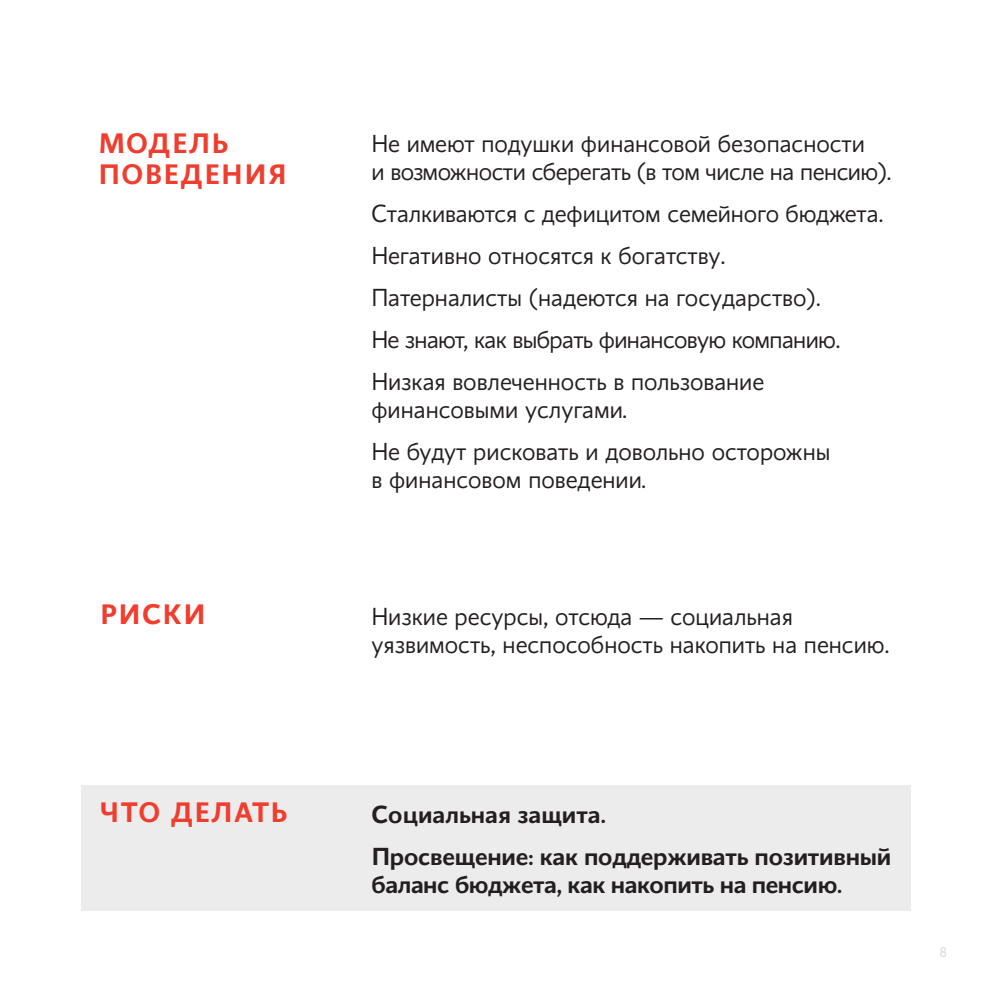
<style>
.page{position:relative;width:993px;height:993px;background:#fff}
.page>*{position:absolute;margin:0;border:0;box-sizing:border-box;transform-origin:0 0}
.t1{font:600 28px/31.5px "Conqueror Sans";letter-spacing:.05em;color:#ef3e2e}
.t2{font:300 24.5px/42px "Conqueror Sans";color:#231f20}
.t3{font:600 24.5px/42px "Conqueror Sans";letter-spacing:-.01em;color:#231f20}
.t4{font:300 24.5px/28px "Conqueror Sans";letter-spacing:-.02em;color:#231f20}
.t5{font:300 14px "Conqueror Sans";color:#dadada}
.s1{font-family:"Myriad Pro";font-weight:400}
</style>
<div class="page">
<div style="left:82px;top:784px;width:828px;height:126px;background:#edeced"></div>
<p class="t1" style="left:98px;top:128px;width:190px">МОДЕЛЬ<br>ПОВЕДЕНИЯ</p>
<p class="t4" style="left:371px;top:130px;width:521px">Не имеют подушки финансовой безопасности<br>и возможности сберегать (в том числе на пенсию).</p>
<p class="t2" style="left:371px;top:193px;width:513px">Сталкиваются с дефицитом семейного бюджета.<br>Негативно относятся к богатству.<br>Патерналисты (надеются на государство).<br>Не знают, как выбрать финансовую компанию.<br>Низкая вовлеченность в пользование</p>
<p class="t2" style="left:371px;top:389px;width:460px">финансовыми услугами.<br>Не будут рисковать и довольно осторожны</p>
<p class="t2" style="left:371px;top:459px;width:276px">в финансовом поведении.</p>
<p class="t1" style="left:100px;top:599px;width:107px">РИСКИ</p>
<p class="t2" style="left:371px;top:603px;width:519px;line-height:28px">Низкие ресурсы, отсюда <span class="s1">—</span> социальная уязвимость, неспособность накопить на пенсию.</p>
<p class="t1" style="left:100px;top:797px;width:189px">ЧТО ДЕЛАТЬ</p>
<p class="t3" style="left:371px;top:793px;width:521px">Социальная защита.<br>Просвещение: как поддерживать позитивный</p>
<p class="t3" style="left:371px;top:863px;width:472px">баланс бюджета, как накопить на пенсию.</p>
<p class="t5" style="left:939px;top:943px;width:8px">8</p>
</div>
